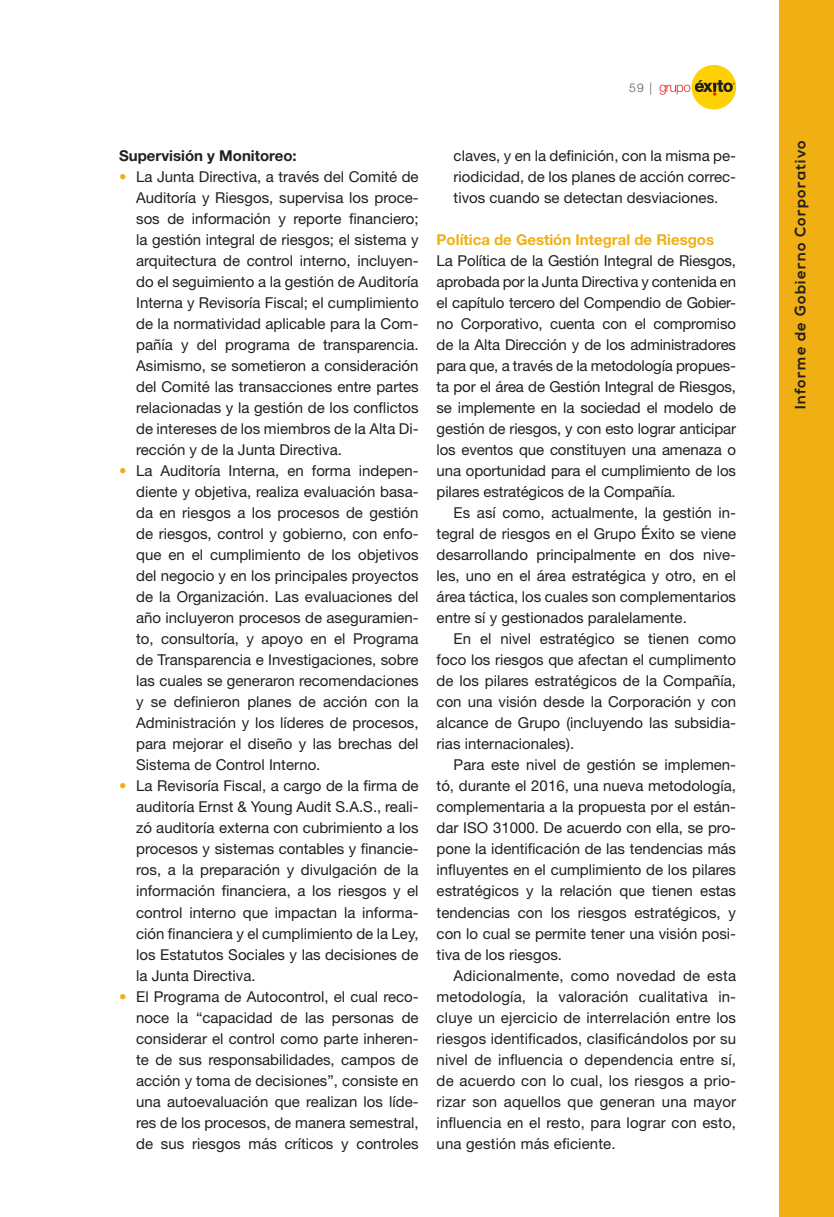
<style>
.page{position:relative;width:834px;height:1217px;background:#fff}
.page>*{position:absolute;margin:0;border:0;box-sizing:border-box;transform-origin:0 0}
.t1{font:15px/21px "Helvetica Neue LT Std";color:#231f20;text-align:justify}
.t2{font:700 15px "Helvetica Neue LT Std";color:#f0af13}
.t3{font:700 15px "Nexa";letter-spacing:.08em;color:#231f20}
.t4{font:700 15px "Helvetica Neue LT Std";color:#231f20}
.t5{font:300 12px "Helvetica Neue LT Std";color:#57585a}
.s1{color:#f0af13}
</style>
<div class="page">
<div style="left:691px;top:65px;width:45px;height:44px;background:#fed105;border-radius:50%"></div>
<svg style="left:659px;top:80px;width:75px;height:16px"></svg>
<div style="left:778px;top:0;width:55px;height:1216px;background:#f0af13"></div>
<p class="t5" style="left:629px;top:80px;width:24px">59 |</p>
<p class="t4" style="left:119px;top:146px;width:179px">Supervisión y Monitoreo:</p>
<p class="t1" style="left:136px;top:166px;width:284px;text-indent:-17px"><span class="s1">•</span> La Junta Directiva, a través del Comité de Auditoría y Riesgos, supervisa los proce&shy;sos de información y reporte financiero; la gestión integral de riesgos; el sistema y arquitectura de control interno, incluyen&shy;do el seguimiento a la gestión de Auditoría Interna y Revisoría Fiscal; el cumplimiento de la normatividad aplicable para la Com&shy;pañía y del programa de transparencia.<br>Asimismo, se sometieron a consideración del Comité las transacciones entre partes relacionadas y la gestión de los conflictos de intereses de los miembros de la Alta Di&shy;rección y de la Junta Directiva.</p>
<p class="t1" style="left:136px;top:460px;width:284px;text-indent:-17px"><span class="s1">•</span> La Auditoría Interna, en forma indepen&shy;diente y objetiva, realiza evaluación basa&shy;da en riesgos a los procesos de gestión de riesgos, control y gobierno, con enfo&shy;que en el cumplimiento de los objetivos del negocio y en los principales proyectos de la Organización. Las evaluaciones del año incluyeron procesos de aseguramien&shy;to, consultoría, y apoyo en el Programa de Transparencia e Investigaciones, sobre las cuales se generaron recomendaciones y se definieron planes de acción con la Administración y los líderes de procesos, para mejorar el diseño y las brechas del Sistema de Control Interno.</p>
<p class="t1" style="left:136px;top:775px;width:284px;text-indent:-17px"><span class="s1">•</span> La Revisoría Fiscal, a cargo de la firma de auditoría Ernst &amp; Young Audit S.A.S., reali&shy;zó auditoría externa con cubrimiento a los procesos y sistemas contables y financie&shy;ros, a la preparación y divulgación de la información financiera, a los riesgos y el control interno que impactan la informa&shy;ción financiera y el cumplimiento de la Ley, los Estatutos Sociales y las decisiones de la Junta Directiva.</p>
<p class="t1" style="left:136px;top:985px;width:284px;text-indent:-17px"><span class="s1">•</span> El Programa de Autocontrol, el cual reco&shy;noce la “capacidad de las personas de considerar el control como parte inheren&shy;te de sus responsabilidades, campos de acción y toma de decisiones”, consiste en una autoevaluación que realizan los líde&shy;res de los procesos, de manera semestral, de sus riesgos más críticos y controles</p>
<p class="t1" style="left:453px;top:145px;width:284px">claves, y en la definición, con la misma pe&shy;riodicidad, de los planes de acción correc&shy;tivos cuando se detectan desviaciones.</p>
<p class="t2" style="left:436px;top:230px;width:279px">Política de Gestión Integral de Riesgos</p>
<p class="t1" style="left:436px;top:250px;width:301px">La Política de la Gestión Integral de Riesgos, aprobada por la Junta Directiva y contenida en el capítulo tercero del Compendio de Gobier&shy;no Corporativo, cuenta con el compromiso de la Alta Dirección y de los administradores para que, a través de la metodología propues&shy;ta por el área de Gestión Integral de Riesgos, se implemente en la sociedad el modelo de gestión de riesgos, y con esto lograr anticipar los eventos que constituyen una amenaza o una oportunidad para el cumplimiento de los pilares estratégicos de la Compañía.</p>
<p class="t1" style="left:436px;top:502px;width:301px;text-indent:17px">Es así como, actualmente, la gestión in&shy;tegral de riesgos en el Grupo Éxito se viene desarrollando principalmente en dos nive&shy;les, uno en el área estratégica y otro, en el área táctica, los cuales son complementarios entre sí y gestionados paralelamente.</p>
<p class="t1" style="left:436px;top:628px;width:301px;text-indent:17px">En el nivel estratégico se tienen como foco los riesgos que afectan el cumplimento de los pilares estratégicos de la Compañía, con una visión desde la Corporación y con alcance de Grupo (incluyendo las subsidia&shy;rias internacionales).</p>
<p class="t1" style="left:436px;top:754px;width:301px;text-indent:17px">Para este nivel de gestión se implemen&shy;tó, durante el 2016, una nueva metodología, complementaria a la propuesta por el están&shy;dar ISO 31000. De acuerdo con ella, se pro&shy;pone la identificación de las tendencias más influyentes en el cumplimiento de los pilares estratégicos y la relación que tienen estas tendencias con los riesgos estratégicos, y con lo cual se permite tener una visión posi&shy;tiva de los riesgos.</p>
<p class="t1" style="left:436px;top:964px;width:301px;text-indent:17px">Adicionalmente, como novedad de esta metodología, la valoración cualitativa in&shy;cluye un ejercicio de interrelación entre los riesgos identificados, clasificándolos por su nivel de influencia o dependencia entre sí, de acuerdo con lo cual, los riesgos a prio&shy;rizar son aquellos que generan una mayor influencia en el resto, para lograr con esto, una gestión más eficiente.</p>
<p class="t3" style="left:791px;top:409px;width:271px;rotate:-90deg">Informe de Gobierno Corporativo</p>
</div>
